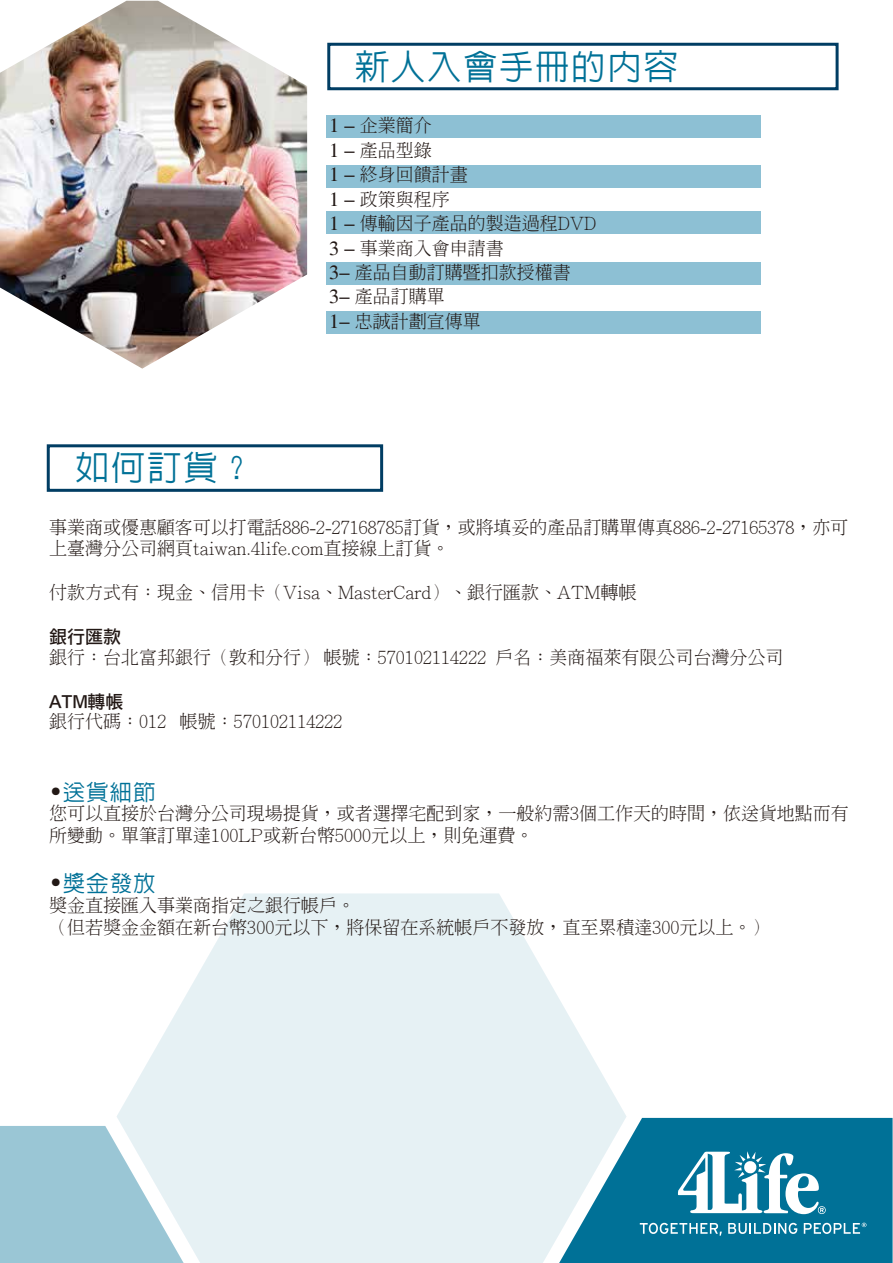
<style>
.page{position:relative;width:893px;height:1263px;background:#fff}
.page>*{position:absolute;margin:0;border:0;box-sizing:border-box;transform-origin:0 0}
.t1{font:500 34.5px "Lin Gothic";letter-spacing:.045em;color:#007197}
.t2{font:500 22.5px "Lin Gothic";letter-spacing:.045em;color:#007197}
.t3{font:300 18px/24.5px "Adobe Ming Std";color:#221815}
.t4{font:18px "DF Li Hei Md HK BF";color:#221815}
.s1{font-family:"Times";font-weight:400;font-size:20.4px}
.s2{font-family:"Galliard Std";font-weight:400;color:#221815}
</style>
<div class="page">
<div style="left:627px;top:1118px;width:266px;height:145px;background:#007197"></div>
<svg style="left:117px;top:893px;width:510px;height:370px;fill:#e6f1f4"></svg>
<svg style="left:0;top:1126px;width:232px;height:137px;background:#b8d7e1"></svg>
<div style="left:327px;top:43px;width:512px;height:47px;border:3px solid #003d63"></div>
<img style="left:0;top:1px;width:307px;height:368px">
<div style="left:327px;top:115px;width:434px;height:22px;background:#8dc0d4"></div>
<div style="left:327px;top:165px;width:434px;height:22px;background:#8dc0d4"></div>
<div style="left:327px;top:211px;width:434px;height:23px;background:#8dc0d4"></div>
<div style="left:327px;top:262px;width:434px;height:23px;background:#8dc0d4"></div>
<div style="left:327px;top:311px;width:434px;height:22px;background:#8dc0d4"></div>
<div style="left:47px;top:444px;width:336px;height:48px;border:3px solid #003d63"></div>
<svg style="left:640px;top:1223px;width:82px;height:13px"></svg>
<svg style="left:728px;top:1223px;width:69px;height:11px"></svg>
<svg style="left:678px;top:1151px;width:148px;height:63px"></svg>
<svg style="left:804px;top:1223px;width:62px;height:11px"></svg>
<h1 class="t1" style="left:355px;top:49px;width:324px">新人入會手冊的內容</h1>
<p class="t3" style="left:329px;top:113px;width:268px"><span class="s1">1 –</span> 企業簡介<br><span class="s1">1 –</span> 產品型錄<br><span class="s1">1 –</span> 終身回饋計畫<br><span class="s1">1 –</span> 政策與程序<br><span class="s1">1 –</span> 傳輸因子產品的製造過程DVD<br><span class="s1">3 –</span> 事業商入會申請書<br><span class="s1">3–</span> 產品自動訂購暨扣款授權書<br><span class="s1">3–</span> 產品訂購單<br><span class="s1">1–</span> 忠誠計劃宣傳單</p>
<h1 class="t1" style="left:75px;top:451px;width:180px">如何訂貨？</h1>
<p class="t3" style="left:49px;top:516px;width:800px;line-height:21.6px">事業商或優惠顧客可以打電話886-2-27168785訂貨，或將填妥的產品訂購單傳真886-2-27165378，亦可上臺灣分公司網頁taiwan.4life.com直接線上訂貨。</p>
<p class="t3" style="left:49px;top:579px;width:589px">付款方式有：現金、信用卡（Visa、MasterCard）、銀行匯款、ATM轉帳</p>
<p class="t4" style="left:49px;top:627px;width:73px">銀行匯款</p>
<p class="t3" style="left:49px;top:644px;width:736px">銀行：台北富邦銀行（敦和分行） 帳號：570102114222 戶名：美商福萊有限公司台灣分公司</p>
<p class="t4" style="left:49px;top:692px;width:76px">ATM轉帳</p>
<p class="t3" style="left:49px;top:709px;width:295px">銀行代碼：012 帳號：570102114222</p>
<p class="t2" style="left:49px;top:780px;width:108px"><span class="s2">•</span>送貨細節</p>
<p class="t3" style="left:49px;top:802px;width:801px;line-height:21.6px">您可以直接於台灣分公司現場提貨，或者選擇宅配到家，一般約需3個工作天的時間，依送貨地點而有所變動。單筆訂單達100LP或新台幣5000元以上，則免運費。</p>
<p class="t2" style="left:49px;top:872px;width:108px"><span class="s2">•</span>獎金發放</p>
<p class="t3" style="left:49px;top:894px;width:722px;line-height:21.6px">獎金直接匯入事業商指定之銀行帳戶。<br>（但若獎金金額在新台幣300元以下，將保留在系統帳戶不發放，直至累積達300元以上。）</p>
</div>
